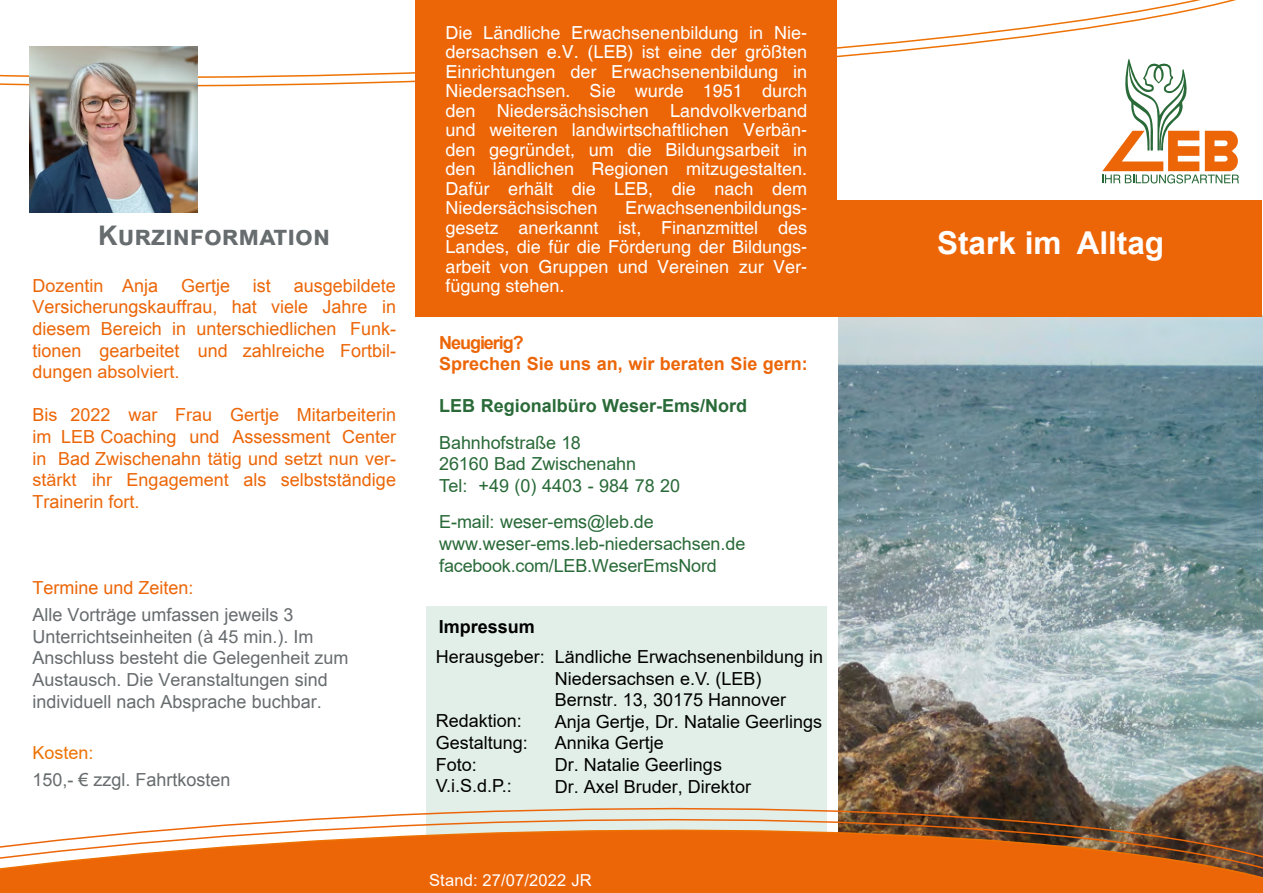
<style>
.page{position:relative;width:1263px;height:893px;background:#fff}
.page>*{position:absolute;margin:0;border:0;box-sizing:border-box;transform-origin:0 0}
.t1{font:700 31.5px "Arial";color:#fff}
.t2{font:700 27px "Arial";color:#676c6e}
.t3{font:18px/19.5px "Helvetica";color:#fff;text-align:justify}
.t4{font:18px/21.6px "Arial";color:#ec6608;text-align:justify}
.t5{font:18px/21.6px "Arial";color:#000}
.t6{font:18px/21.6px "Arial";color:#676c6e}
.t7{font:18px/21.6px "Arial";letter-spacing:-.01em;color:#296a38}
.t8{font:18px/27px "Arial";color:#676c6e}
.t9{font:700 18px/21px "Arial";color:#ec6608}
.t10{font:700 18px/36.6px "Arial";color:#296a38}
.t11{font:18px "Arial";color:#ec6608}
.t12{font:700 18px "Arial";color:#000}
.t13{font:16.5px "Arial";letter-spacing:.01em;color:#fff}
.s1{font-style:inherit}
.s2{color:#ec6608}
.s3{color:#ee7203}
.s4{font-weight:400}
</style>
<div class="page">
<img style="left:838px;top:316px;width:425px;height:478px">
<div style="left:426px;top:606px;width:400px;height:232px;background:#e2efe9"></div>
<div style="left:836px;top:200px;width:426px;height:117px;background:#ec6608"></div>
<img style="left:826px;top:794px;width:437px;height:11px">
<svg style="left:0;top:805px;width:1263px;height:88px"></svg>
<svg style="left:0;top:0;width:1236px;height:89px"></svg>
<div style="left:416px;top:0;width:421px;height:317px;background:#ec6608"></div>
<svg style="left:1102px;top:59px;width:137px;height:125px"></svg>
<img style="left:29px;top:47px;width:169px;height:166px">
<h2 class="t2" style="left:98px;top:216px;width:233px">Kurzinformation</h2>
<p class="t11" style="left:32px;top:273px;width:127px">Dozentin <span class="s1">Anja</span></p>
<p class="t4" style="left:181px;top:275px;width:51px">Gertje</p>
<p class="t4" style="left:253px;top:275px;width:19px">ist</p>
<p class="t4" style="left:32px;top:275px;width:365px;text-indent:262px">ausgebildete Versicherungskauffrau, hat viele Jahre in diesem Bereich in unterschiedlichen Funk&shy;tionen gearbeitet und zahlreiche Fortbil&shy;dungen <span class="s1">absolviert</span>.</p>
<p class="t4" style="left:32px;top:404px;width:365px"><span class="s1">Bis 2022 war Frau Gertje</span> Mitarbeiterin im <span class="s1">LEB</span> Coaching und Assessment <span class="s1">Center </span>in Bad Zwischenahn <span class="s1">tätig</span> und <span class="s1">setzt nun ver&shy;stärkt ihr Engagement</span> als selbstständige Trainerin <span class="s1">fort</span>.</p>
<p class="t8" style="left:32px;top:574px;width:263px"><span class="s2">Termine und Zeiten</span><span class="s2">:<br></span>Alle Vorträge umfassen jeweils 3</p>
<p class="t6" style="left:32px;top:625px;width:318px"><span class="s1">Unterrichtseinheiten</span> (à 45 min.). Im Anschluss besteht die Gelegenheit zum Austausch. Die Veranstaltungen <span class="s1">sind individuell nach Absprache buchbar.</span></p>
<p class="t8" style="left:32px;top:739px;width:200px"><span class="s3">Kosten:<br></span>150<span class="s1">,- €</span> zzgl. Fahrtkosten</p>
<p class="t3" style="left:445px;top:23px;width:363px">Die Ländliche Erwachsenenbildung in Nie&shy;dersachsen e.V. (LEB) ist eine der größten Einrichtungen der Erwachsenenbildung in Niedersachsen. Sie wurde 1951 durch den Niedersächsischen Landvolkverband und weiteren landwirtschaftlichen Verbän&shy;den gegründet, um die Bildungsarbeit in den ländlichen Regionen mitzugestalten.<br>Dafür erhält die LEB, die nach dem Niedersächsischen</p>
<p class="t3" style="left:445px;top:199px;width:363px;text-indent:180px">Erwachsenenbildungs&shy;gesetz anerkannt ist, Finanzmittel des Landes, die für die Förderung der Bildungs&shy;arbeit von Gruppen und Vereinen zur Ver&shy;fügung stehen.</p>
<p class="t9" style="left:439px;top:332px;width:370px">Neugierig?<br>Sprechen Sie uns an, wir beraten Sie gern:</p>
<p class="t10" style="left:439px;top:388px;width:310px"><span class="s1">LEB</span> Regionalbüro Weser-Ems/Nord<br><span class="s4">Bahnhofstraße 18</span></p>
<p class="t7" style="left:439px;top:453px;width:243px">26160 Bad Zwischenahn<br>Tel: +49 (0) 4403 - 984 78 2<span class="s1">0</span></p>
<p class="t7" style="left:439px;top:511px;width:308px">E-mail: <span class="s1">weser-ems</span>@leb.de www.<span class="s1">weser-ems</span>.leb-niedersachsen.de facebook.com/LEB.WeserEmsNord</p>
<p class="t12" style="left:439px;top:614px;width:98px">Impressum</p>
<p class="t5" style="left:436px;top:645px;width:111px">Herausgeber:</p>
<p class="t5" style="left:436px;top:710px;width:94px">Redaktion:<br>Gestaltung:<br>Foto:<br>V.i.S.d.P.:</p>
<p class="t5" style="left:555px;top:646px;width:270px">Ländliche Erwachsenenbildung in<br>Niedersachsen e.V. (LEB)<br>Bernstr. 13, 30175 Hannover<br>Anja Gertje, <span class="s1">Dr.</span> Natalie Geerlings<br>Annika Gertje<br><span class="s1">Dr.</span> Natalie Geerlings<br>Dr. Axel Bruder, Direktor</p>
<p class="t13" style="left:429px;top:868px;width:164px">Stand: 27/07/2022 JR</p>
<h1 class="t1" style="left:937px;top:220px;width:229px">Stark i<span class="s1">m</span> Alltag</h1>
</div>
